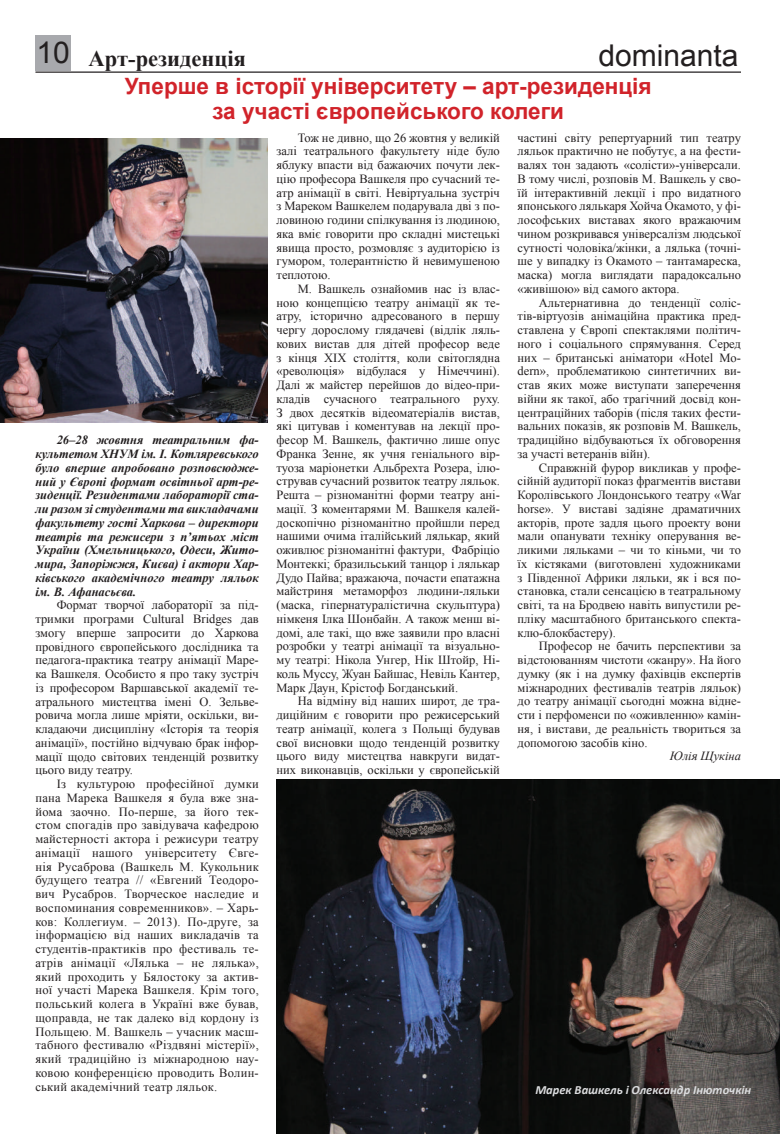
<style>
.page{position:relative;width:780px;height:1134px;background:#fff}
.page>*{position:absolute;margin:0;border:0;box-sizing:border-box;transform-origin:0 0}
.t1{font:30px "Arial";color:#231f20}
.t2{font:700 22.5px/25px "Arial";color:#d1232a;text-align:center}
.t3{font:700 22.5px "Times New Roman";color:#231f20}
.t4{font:12.5px/13.8px "Times New Roman";color:#231f20;text-align:justify}
.t5{font:italic 700 12.5px/13.8px "Times New Roman";color:#231f20;text-align:justify}
.t6{font:italic 700 12.5px "Calibri";color:#dcdddf}
.t7{font:italic 12.5px "Times New Roman";color:#231f20}
.s1{font-family:"Arial";font-weight:400;font-size:30px}
</style>
<div class="page">
<div style="left:35px;top:35px;width:36px;height:36px;background:#a8a9ad"></div>
<hr style="left:35px;top:71px;width:706px;height:2px;background:#231f20">
<img style="left:0;top:138px;width:268px;height:284px">
<img style="left:276px;top:780px;width:504px;height:354px">
<h2 class="t3" style="left:36px;top:42px;width:211px"><span class="s1">10</span> Арт-резиденція</h2>
<h1 class="t1" style="left:598px;top:36px;width:142px">dominanta</h1>
<h2 class="t2" style="left:125px;top:75px;width:528px">Уперше в історії університету – арт-резиденція за участі європейського колеги</h2>
<p class="t4" style="left:276px;top:130px;width:225px;text-indent:21px">Тож не дивно, що 26 жовтня у великій залі театрального факультету ніде було яблуку впасти від бажаючих почути лек&shy;цію професора Вашкеля про сучасний те&shy;атр анімації в світі. Невіртуальна зустріч з Мареком Вашкелем подарувала дві з по&shy;ловиною години спілкування із людиною, яка вміє говорити про складні мистецькі явища просто, розмовляє з аудиторією із гумором, толерантністю й невимушеною теплотою.</p>
<p class="t4" style="left:276px;top:282px;width:225px;text-indent:21px">М. Вашкель ознайомив нас із влас&shy;ною концепцією театру анімації як те&shy;атру, історично адресованого в першу чергу дорослому глядачеві (відлік ляль&shy;кових вистав для дітей професор веде з кінця XIX століття, коли світоглядна «революція» відбулася у Німеччині).<br>Далі ж майстер перейшов до відео-при&shy;кладів сучасного театрального руху.<br>З двох десятків відеоматеріалів вистав, які цитував і коментував на лекції про&shy;фесор М. Вашкель, фактично лише опус Франка Зенне, як учня геніального вір&shy;туоза маріонетки Альбрехта Розера, ілю&shy;стрував сучасний розвиток театру ляльок.<br>Решта – різноманітні форми театру ані&shy;мації. З коментарями М. Вашкеля калей&shy;доскопічно різноманітно пройшли перед нашими очима італійський лялькар, який оживлює різноманітні фактури, Фабріціо Монтеккі; бразильський танцор і лялькар Дудо Пайва; вражаюча, почасти епатажна майстриня метаморфоз людини-ляльки (маска, гіпернатуралістична скульптура) німкеня Ілка Шонбайн. А також менш ві&shy;домі, але такі, що вже заявили про власні розробки у театрі анімації та візуально&shy;му театрі: Нікола Унгер, Нік Штойр, Ні&shy;коль Муссу, Жуан Байшас, Невіль Кантер, Марк Даун, Крістоф Богданський.</p>
<p class="t4" style="left:276px;top:694px;width:225px;text-indent:21px">На відміну від наших широт, де тра&shy;диційним є говорити про режисерський театр анімації, колега з Польщі будував свої висновки щодо тенденцій розвитку цього виду мистецтва навкруги видат&shy;них виконавців, оскільки у європейській</p>
<p class="t4" style="left:517px;top:130px;width:225px">частині світу репертуарний тип театру ляльок практично не побутує, а на фести&shy;валях тон задають «солісти»-універсали.<br>В тому числі, розповів М. Вашкель у сво&shy;їй інтерактивній лекції і про видатного японського лялькаря Хойча Окамото, у фі&shy;лософських виставах якого вражаючим чином розкривався універсалізм людської сутності чоловіка/жінки, а лялька (точні&shy;ше у випадку із Окамото – тантамареска, маска) могла виглядати парадоксально «живішою» від самого актора.</p>
<p class="t4" style="left:517px;top:295px;width:225px;text-indent:21px">Альтернативна до тенденції соліс&shy;тів-віртуозів анімаційна практика пред&shy;ставлена у Європі спектаклями політич&shy;ного і соціального спрямування. Серед них – британські аніматори «Hotel Mo&shy;dern», проблематикою синтетичних ви&shy;став яких може виступати заперечення війни як такої, або трагічний досвід кон&shy;центраційних таборів (після таких фести&shy;вальних показів, як розповів М. Вашкель, традиційно відбуваються їх обговорення за участі ветеранів війн).</p>
<p class="t4" style="left:517px;top:460px;width:225px;text-indent:21px">Справжній фурор викликав у профе&shy;сійній аудиторії показ фрагментів вистави Королівського Лондонського театру «War horse». У виставі задіяне драматичних акторів, проте задля цього проекту вони мали опанувати техніку оперування ве&shy;ликими ляльками – чи то кіньми, чи то їх кістяками (виготовлені художниками з Південної Африки ляльки, як і вся по&shy;становка, стали сенсацією в театральному світі, та на Бродвею навіть випустили ре&shy;пліку масштабного британського спекта&shy;клю-блокбастеру).</p>
<p class="t4" style="left:517px;top:639px;width:225px;text-indent:21px">Професор не бачить перспективи за відстоюванням чистоти «жанру». На його думку (як і на думку фахівців експертів міжнародних фестивалів театрів ляльок) до театру анімації сьогодні можна відне&shy;сти і перфоменси по «оживленню» камін&shy;ня, і вистави, де реальність твориться за допомогою засобів кіно.</p>
<p class="t7" style="left:669px;top:748px;width:73px">Юлія Щукіна</p>
<p class="t5" style="left:35px;top:433px;width:225px;text-indent:21px">26–28 жовтня театральним фа&shy;культетом ХНУМ ім. І. Котляревського було вперше апробовано розповсюдже&shy;ний у Європі формат освітньої арт-ре&shy;зиденції. Резидентами лабораторії ста&shy;ли разом зі студентами та викладачами факультету гості Харкова – директори театрів та режисери з п’ятьох міст України (Хмельницького, Одеси, Жито&shy;мира, Запоріжжя, Києва) і актори Хар&shy;ківського академічного театру ляльок ім. В. Афанасьєва.</p>
<p class="t4" style="left:35px;top:598px;width:225px;text-indent:21px">Формат творчої лабораторії за під&shy;тримки програми Cultural Bridges дав змогу вперше запросити до Харкова провідного європейського дослідника та педагога-практика театру анімації Маре&shy;ка Вашкеля. Особисто я про таку зустріч із професором Варшавської академії те&shy;атрального мистецтва імені О. Зельве&shy;ровича могла лише мріяти, оскільки, ви&shy;кладаючи дисципліну «Історія та теорія анімації», постійно відчуваю брак інфор&shy;мації щодо світових тенденцій розвитку цього виду театру.</p>
<p class="t4" style="left:35px;top:777px;width:225px;text-indent:21px">Із культурою професійної думки пана Марека Вашкеля я була вже зна&shy;йома заочно. По-перше, за його тек&shy;стом спогадів про завідувача кафедрою майстерності актора і режисури театру анімації нашого університету Євге&shy;нія Русаброва (Вашкель М. Кукольник будущего театра // «Евгений Теодоро&shy;вич Русабров. Творческое наследие и воспоминания современников». – Харь&shy;ков: Коллегиум. – 2013). По-друге, за інформацією від наших викладачів та студентів-практиків про фестиваль те&shy;атрів анімації «Лялька – не лялька», який проходить у Бялостоку за актив&shy;ної участі Марека Вашкеля. Крім того, польський колега в Україні вже бував, щоправда, не так далеко від кордону із Польщею. М. Вашкель – учасник масш&shy;табного фестивалю «Різдвяні містерії», який традиційно із міжнародною нау&shy;ковою конференцією проводить Волин&shy;ський академічний театр ляльок.</p>
<p class="t6" style="left:535px;top:1082px;width:217px">Марек Вашкель і Олександр Інюточкін</p>
</div>
